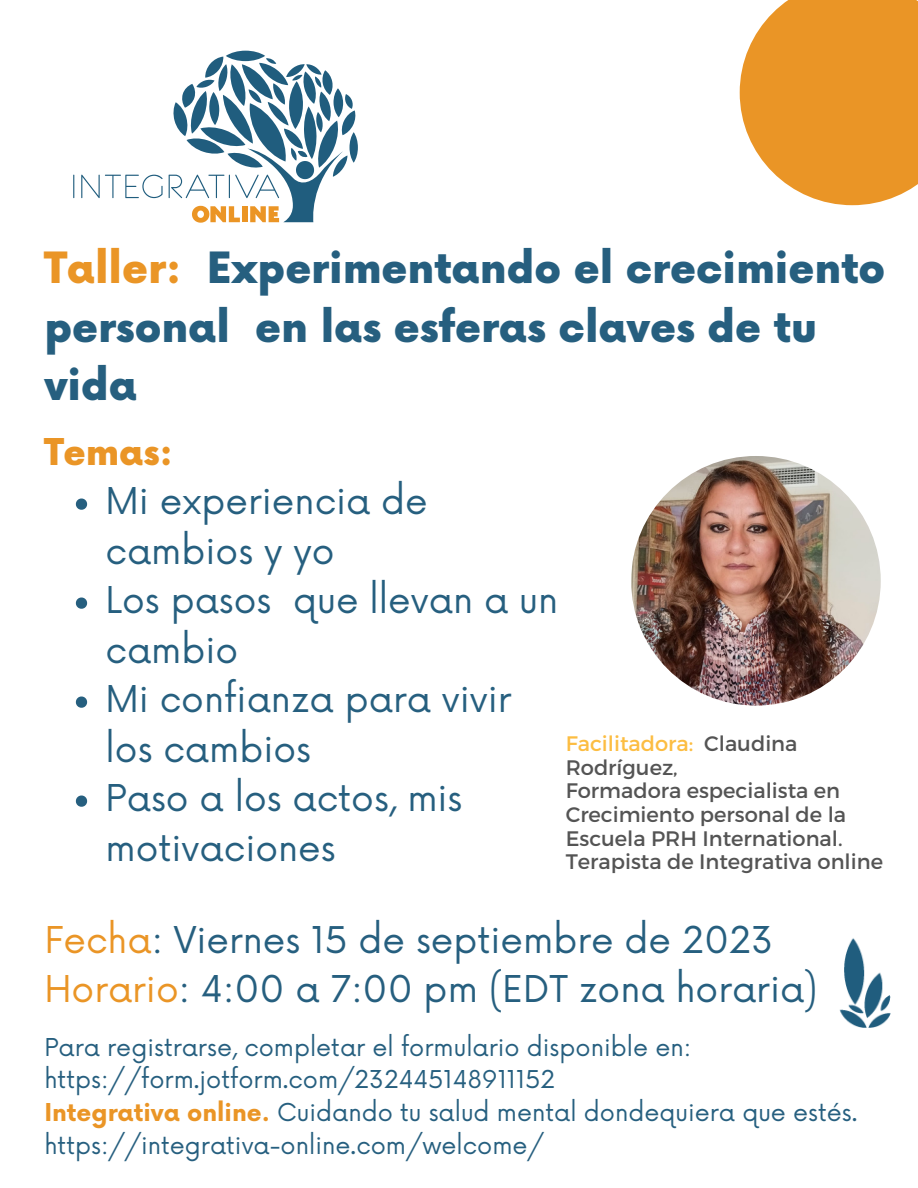
<style>
.page{position:relative;width:918px;height:1188px;background:#fff}
.page>*{position:absolute;margin:0;border:0;box-sizing:border-box;transform-origin:0 0}
.t1{font:900 42px/58.5px "Now";color:#265f7f}
.t2{font:36px/49.5px "Now";color:#265f7f}
.t3{font:900 36px "Now";color:#ea9526}
.t4{font:24px/32.7px "Now";color:#265f7f}
.t5{font:21px/23.7px "Montserrat";color:#545454}
.s1{color:#ea9526}
.s2{color:#fcbd42}
.s3{font-weight:700;color:#ea9526}
</style>
<div class="page">
<img style="left:631px;top:456px;width:250px;height:250px;border-radius:50%">
<svg style="left:740px;top:0;width:178px;height:205px;background:#eca140"></svg>
<svg style="left:350px;top:132px;width:8px;height:31px"></svg>
<div style="left:226px;top:51px;width:39px;height:10px;background:#205d7e;border-radius:50%"></div>
<svg style="left:73px;top:175px;width:1px;height:23px"></svg>
<svg style="left:81px;top:175px;width:82px;height:23px"></svg>
<svg style="left:169px;top:57px;width:187px;height:166px"></svg>
<img style="left:839px;top:938px;width:52px;height:90px">
<svg style="left:76px;top:499px;width:11px;height:11px"></svg>
<svg style="left:76px;top:598px;width:11px;height:11px"></svg>
<svg style="left:76px;top:697px;width:11px;height:11px"></svg>
<svg style="left:76px;top:796px;width:11px;height:11px"></svg>
<p class="t1" style="left:44px;top:241px;width:842px"><span class="s1">Taller:</span> Experimentando el crecimiento personal en las esferas claves de tu vida</p>
<p class="t3" style="left:44px;top:432px;width:130px">Temas:</p>
<p class="t2" style="left:106px;top:478px;width:324px">Mi experiencia de cambios y yo</p>
<p class="t2" style="left:106px;top:577px;width:454px">Los pasos que llevan a un cambio</p>
<p class="t2" style="left:106px;top:676px;width:407px">Mi confianza para vivir los cambios</p>
<p class="t2" style="left:106px;top:775px;width:358px">Paso a los actos, mis motivaciones</p>
<p class="t5" style="left:566px;top:731px;width:233px"><span class="s2">Facilitadora:</span> Claudina<br>Rodríguez,</p>
<p class="t5" style="left:566px;top:778px;width:319px">Formadora especialista en<br>Crecimiento personal de la<br>Escuela PRH International.<br>Terapista de Integrativa online</p>
<p class="t2" style="left:44px;top:917px;width:731px"><span class="s1">Fecha</span>: Viernes 15 de septiembre de 2023</p>
<p class="t2" style="left:44px;top:966px;width:775px"><span class="s1">Horario</span>: 4:00 a 7:00 pm (EDT zona horaria)</p>
<p class="t4" style="left:44px;top:1032px;width:649px">Para registrarse, completar el formulario disponible en: https://form.jotform.com/232445148911152</p>
<p class="t4" style="left:44px;top:1097px;width:815px"><span class="s3">Integrativa online.</span> Cuidando tu salud mental dondequiera que estés.</p>
<p class="t4" style="left:44px;top:1130px;width:501px">https://integrativa-online.com/welcome/</p>
</div>
